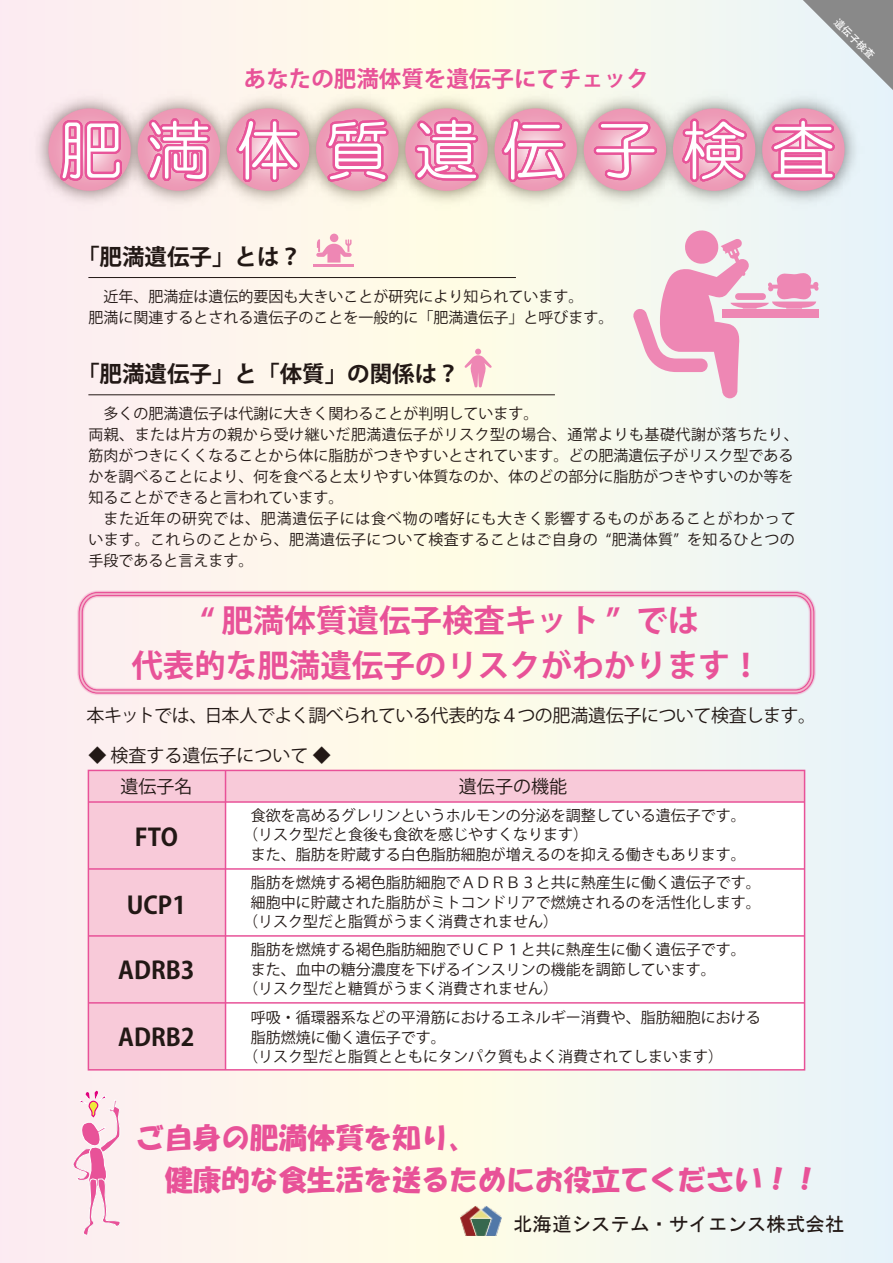
<style>
.page{position:relative;width:893px;height:1263px;background:#fff}
.page>*{position:absolute;margin:0;border:0;box-sizing:border-box;transform-origin:0 0}
.t1{font:64.8px "HG Maru Gothic MPRO";letter-spacing:.38em;color:#fff}
.t2{font:700 31.5px/45px "Koz Go Pr 6 N";color:#e85298;text-align:center}
.t3{font:28.5px/42.5px "HG Soei Kakupoptai";color:#e85298}
.t4{font:700 24px "Koz Go Pr 6 N";color:#221815}
.t5{font:700 22.5px "Koz Go Pr 6 N";color:#221815}
.t6{font:700 22.5px "Koz Go Pr 6 N";color:#e85298}
.t7{font:19.5px "MS Gothic";color:#221815}
.t8{font:18px "Koz Go Pr 6 N";letter-spacing:-.02em;color:#221815}
.t9{font:18px/31.7px "Koz Go Pr 6 N";color:#221815}
.t10{font:15px/21px "Koz Go Pr 6 N";color:#221815}
.t11{font:10.5px "MS Gothic";color:#fff}
</style>
<div class="page">
<div style="left:0;top:0;width:893px;height:1263px;background:linear-gradient(to right,#fff2ea,#eefaf2)"></div>
<svg style="left:803px;top:0;width:90px;height:90px;background:#b7bcbe"></svg>
<hr style="left:88px;top:277px;width:428px;height:1px;background:#221815">
<hr style="left:88px;top:394px;width:467px;height:1px;background:#221815">
<svg style="left:73px;top:1091px;width:48px;height:144px"></svg>
<img style="left:459px;top:1205px;width:44px;height:32px">
<div style="left:26px;top:86px;width:89px;height:128px;background:#fcecf1"></div>
<div style="left:115px;top:86px;width:89px;height:128px;background:#fdf1ef"></div>
<div style="left:204px;top:86px;width:90px;height:128px;background:#fef5ec"></div>
<img style="left:421px;top:86px;width:51px;height:128px">
<div style="left:294px;top:86px;width:127px;height:128px;background:#fff9e8"></div>
<img style="left:689px;top:86px;width:51px;height:128px">
<div style="left:740px;top:86px;width:127px;height:128px;background:#e9f3f7"></div>
<div style="left:472px;top:86px;width:89px;height:128px;background:#fcfbe8"></div>
<div style="left:561px;top:86px;width:128px;height:128px;background:#f5f9ed"></div>
<img style="left:36px;top:95px;width:88px;height:110px">
<img style="left:124px;top:95px;width:89px;height:110px">
<img style="left:213px;top:95px;width:89px;height:110px">
<img style="left:412px;top:95px;width:67px;height:110px">
<img style="left:302px;top:95px;width:110px;height:110px">
<img style="left:680px;top:95px;width:68px;height:110px">
<img style="left:748px;top:95px;width:110px;height:110px">
<img style="left:479px;top:95px;width:91px;height:110px">
<img style="left:570px;top:95px;width:110px;height:110px">
<svg style="left:87px;top:769px;width:719px;height:302px"></svg>
<hr style="left:88px;top:1002px;width:717px;height:1px;background:#e85298">
<hr style="left:88px;top:935px;width:717px;height:2px;background:#e85298">
<hr style="left:88px;top:868px;width:717px;height:2px;background:#e85298">
<hr style="left:88px;top:801px;width:717px;height:2px;background:#e85298">
<hr style="left:225px;top:770px;width:1px;height:300px;background:#e85298">
<div style="left:77px;top:590px;width:739px;height:105px;border:8px solid #ee8bb6;border-radius:18px"></div>
<div style="left:78px;top:591px;width:737px;height:103px;border:6px solid #eb77aa;border-radius:18px"></div>
<div style="left:78px;top:592px;width:737px;height:102px;border:5px solid #e8579a;border-radius:18px"></div>
<div style="left:79px;top:592px;width:735px;height:101px;border:4px solid #e52b8a;border-radius:18px"></div>
<div style="left:79px;top:593px;width:735px;height:100px;border:3px solid #eb72a1;border-radius:18px"></div>
<div style="left:80px;top:593px;width:733px;height:99px;border:2px solid #f099b9;border-radius:18px"></div>
<div style="left:80px;top:594px;width:733px;height:98px;border:1px solid #f5bad4;border-radius:18px"></div>
<svg style="left:632px;top:229px;width:187px;height:170px"></svg>
<svg style="left:464px;top:349px;width:28px;height:38px"></svg>
<div style="left:330px;top:234px;width:8px;height:8px;background:#ee87b4;border-radius:50%"></div>
<svg style="left:316px;top:238px;width:36px;height:25px"></svg>
<hr style="left:314px;top:264px;width:40px;height:3px;background:#ee87b4">
<h3 class="t6" style="left:244px;top:66px;width:406px">あなたの肥満体質を遺伝子にてチェック</h3>
<p class="t11" style="left:840px;top:16px;width:54px;rotate:45deg">遺伝子検査</p>
<h1 class="t1" style="left:59px;top:118px;width:778px">肥満体質遺伝子検査</h1>
<h3 class="t5" style="left:77px;top:244px;width:227px">「肥満遺伝子」とは？</h3>
<p class="t10" style="left:88px;top:286px;width:527px">　近年、肥満症は遺伝的要因も大きいことが研究により知られています。<br>肥満に関連するとされる遺伝子のことを一般的に「肥満遺伝子」と呼びます。</p>
<h3 class="t5" style="left:77px;top:361px;width:384px">「肥満遺伝子」と「体質」の関係は？</h3>
<p class="t10" style="left:88px;top:403px;width:712px">　多くの肥満遺伝子は代謝に大きく関わることが判明しています。<br>両親、または片方の親から受け継いだ肥満遺伝子がリスク型の場合、通常よりも基礎代謝が落ちたり、筋肉がつきにくくなることから体に脂肪がつきやすいとされています。どの肥満遺伝子がリスク型であるかを調べることにより、何を食べると太りやすい体質なのか、体のどの部分に脂肪がつきやすいのか等を知ることができると言われています。</p>
<p class="t10" style="left:88px;top:508px;width:709px;text-align:justify;text-indent:15px">また近年の研究では、肥満遺伝子には食べ物の嗜好にも大きく影響するものがあることがわかっています。これらのことから、肥満遺伝子について検査することはご自身の “肥満体質” を知るひとつの手段であると言えます。</p>
<h2 class="t2" style="left:131px;top:599px;width:632px">“ 肥満体質遺伝子検査キット ” では<br>代表的な肥満遺伝子のリスクがわかります！</h2>
<p class="t8" style="left:86px;top:705px;width:731px">本キットでは、日本人でよく調べられている代表的な４つの肥満遺伝子について検査します。</p>
<p class="t9" style="left:120px;top:739px;width:212px;text-indent:-32px">◆ 検査する遺伝子について ◆遺伝子名</p>
<p class="t8" style="left:459px;top:776px;width:109px">遺伝子の機能</p>
<h3 class="t4" style="left:135px;top:824px;width:45px">FTO</h3>
<h3 class="t4" style="left:127px;top:892px;width:61px">UCP1</h3>
<h3 class="t4" style="left:118px;top:957px;width:78px">ADRB3</h3>
<h3 class="t4" style="left:118px;top:1023px;width:78px">ADRB2</h3>
<p class="t10" style="left:251px;top:805px;width:497px">食欲を高めるグレリンというホルモンの分泌を調整している遺伝子です。</p>
<p class="t10" style="left:243px;top:824px;width:347px">（リスク型だと食後も食欲を感じやすくなります）</p>
<p class="t10" style="left:251px;top:844px;width:497px">また、脂肪を貯蔵する白色脂肪細胞が増えるのを抑える働きもあります。</p>
<p class="t10" style="left:251px;top:872px;width:512px">脂肪を燃焼する褐色脂肪細胞でＡＤＲＢ３と共に熱産生に働く遺伝子です。</p>
<p class="t10" style="left:251px;top:892px;width:512px">細胞中に貯蔵された脂肪がミトコンドリアで燃焼されるのを活性化します。</p>
<p class="t10" style="left:243px;top:911px;width:317px">（リスク型だと脂質がうまく消費されません）</p>
<p class="t10" style="left:251px;top:940px;width:497px">脂肪を燃焼する褐色脂肪細胞でＵＣＰ１と共に熱産生に働く遺伝子です。</p>
<p class="t10" style="left:251px;top:959px;width:467px">また、血中の糖分濃度を下げるインスリンの機能を調節しています。</p>
<p class="t10" style="left:243px;top:979px;width:317px">（リスク型だと糖質がうまく消費されません）</p>
<p class="t10" style="left:251px;top:1007px;width:512px">呼吸・循環器系などの平滑筋におけるエネルギー消費や、脂肪細胞における</p>
<p class="t10" style="left:251px;top:1027px;width:197px">脂肪燃焼に働く遺伝子です。</p>
<p class="t10" style="left:243px;top:1046px;width:482px">（リスク型だと脂質とともにタンパク質もよく消費されてしまいます）</p>
<h3 class="t3" style="left:136px;top:1116px;width:685px">ご自身の肥満体質を知り、<br>　健康的な食生活を送るためにお役立てください！！</h3>
<h3 class="t7" style="left:513px;top:1214px;width:333px">北海道システム・サイエンス株式会社</h3>
</div>
